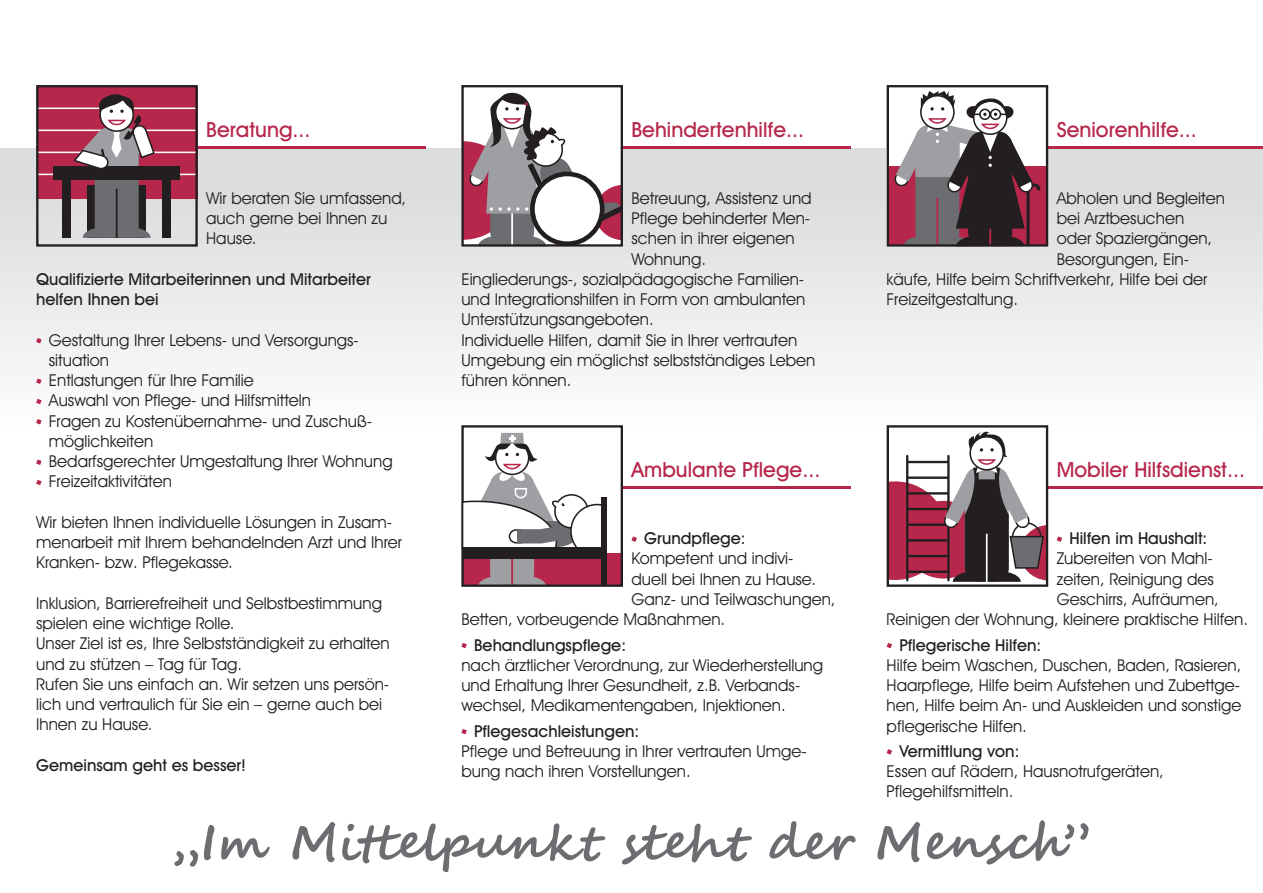
<style>
.page{position:relative;width:1263px;height:893px;background:#fff}
.page>*{position:absolute;margin:0;border:0;box-sizing:border-box;transform-origin:0 0}
.t1{font:500 21px "Avant Garde IT Cby BT";color:#b6274b}
.t2{font:16.5px/20.2px "Avant Garde IT Cby BT";color:#231f20}
.t3{font:500 16.5px/20.2px "Avant Garde IT Cby BT";color:#231f20}
</style>
<div class="page">
<div style="left:0;top:149px;width:1263px;height:363px;background:linear-gradient(to bottom,#d8d9dc,#fff)"></div>
<svg style="left:36px;top:338px;width:6px;height:5px"></svg>
<svg style="left:36px;top:378px;width:6px;height:6px"></svg>
<svg style="left:36px;top:399px;width:6px;height:5px"></svg>
<svg style="left:36px;top:419px;width:6px;height:5px"></svg>
<svg style="left:36px;top:459px;width:6px;height:6px"></svg>
<svg style="left:36px;top:480px;width:6px;height:5px"></svg>
<svg style="left:174px;top:820px;width:914px;height:52px"></svg>
<svg style="left:1057px;top:536px;width:5px;height:6px"></svg>
<svg style="left:887px;top:643px;width:5px;height:5px"></svg>
<svg style="left:887px;top:749px;width:5px;height:6px"></svg>
<hr style="left:36px;top:146px;width:389px;height:3px;background:#b6274b">
<hr style="left:461px;top:146px;width:389px;height:3px;background:#b6274b">
<hr style="left:887px;top:146px;width:376px;height:3px;background:#b6274b">
<hr style="left:1046px;top:486px;width:217px;height:3px;background:#b6274b">
<hr style="left:621px;top:486px;width:229px;height:3px;background:#b6274b">
<svg style="left:631px;top:536px;width:6px;height:6px"></svg>
<svg style="left:461px;top:643px;width:6px;height:5px"></svg>
<svg style="left:461px;top:729px;width:6px;height:5px"></svg>
<div style="left:463px;top:553px;width:159px;height:33px;background:#b6274b"></div>
<div style="left:461px;top:425px;width:162px;height:162px;border:2px solid #231f20"></div>
<div style="left:601px;top:498px;width:5px;height:88px;background:#231f20"></div>
<svg style="left:461px;top:433px;width:142px;height:153px"></svg>
<div style="left:461px;top:85px;width:162px;height:162px;border:2px solid #231f20"></div>
<svg style="left:463px;top:92px;width:160px;height:154px"></svg>
<div style="left:38px;top:87px;width:159px;height:112px;background:#b6274b"></div>
<hr style="left:37px;top:108px;width:160px;height:1px;background:#fff">
<hr style="left:37px;top:130px;width:160px;height:1px;background:#fff">
<hr style="left:37px;top:152px;width:160px;height:1px;background:#fff">
<hr style="left:37px;top:174px;width:160px;height:1px;background:#fff">
<div style="left:36px;top:85px;width:162px;height:162px;border:2px solid #231f20"></div>
<div style="left:54px;top:167px;width:126px;height:13px;background:#231f20"></div>
<div style="left:62px;top:177px;width:9px;height:61px;background:#231f20"></div>
<div style="left:162px;top:177px;width:9px;height:61px;background:#231f20"></div>
<svg style="left:72px;top:94px;width:84px;height:144px"></svg>
<div style="left:887px;top:425px;width:161px;height:162px;border:2px solid #231f20"></div>
<svg style="left:888px;top:431px;width:159px;height:151px"></svg>
<div style="left:887px;top:85px;width:161px;height:162px;background:#fff"></div>
<div style="left:888px;top:166px;width:159px;height:79px;background:#b6274b"></div>
<div style="left:887px;top:85px;width:161px;height:162px;border:2px solid #231f20"></div>
<svg style="left:893px;top:91px;width:149px;height:156px"></svg>
<p class="t1" style="left:206px;top:117px;width:106px">Beratung...</p>
<p class="t1" style="left:631px;top:117px;width:174px">Behindertenhilfe...</p>
<p class="t2" style="left:206px;top:188px;width:201px">Wir beraten Sie umfassend, auch gerne bei Ihnen zu<br>Hause.</p>
<p class="t3" style="left:36px;top:269px;width:336px">Qualifizierte Mitarbeiterinnen und Mitarbeiter helfen Ihnen bei</p>
<p class="t2" style="left:49px;top:330px;width:345px">Gestaltung Ihrer Lebens- und Versorgungs&shy;situation<br>Entlastungen für Ihre Familie<br>Auswahl von Pflege- und Hilfsmitteln<br>Fragen zu Kostenübernahme- und Zuschuß&shy;möglichkeiten<br>Bedarfsgerechter Umgestaltung Ihrer Wohnung<br>Freizeitaktivitäten</p>
<p class="t2" style="left:36px;top:512px;width:367px">Wir bieten Ihnen individuelle Lösungen in Zusam&shy;menarbeit mit Ihrem behandelnden Arzt und Ihrer<br>Kranken- bzw. Pflegekasse.</p>
<p class="t2" style="left:36px;top:593px;width:355px">Inklusion, Barrierefreiheit und Selbstbestimmung spielen eine wichtige Rolle.<br>Unser Ziel ist es, Ihre Selbstständigkeit zu erhalten und zu stützen – Tag für Tag.<br>Rufen Sie uns einfach an. Wir setzen uns persön&shy;lich und vertraulich für Sie ein – gerne auch bei Ihnen zu Hause.</p>
<p class="t3" style="left:36px;top:755px;width:211px">Gemeinsam geht es besser!</p>
<p class="t2" style="left:631px;top:188px;width:182px">Betreuung, Assistenz und</p>
<p class="t2" style="left:631px;top:208px;width:180px">Pflege behinderter Men-</p>
<p class="t2" style="left:631px;top:228px;width:165px">schen in ihrer eigenen</p>
<p class="t2" style="left:631px;top:249px;width:76px">Wohnung.</p>
<p class="t2" style="left:461px;top:269px;width:344px">Eingliederungs-, sozialpädagogische Familien-</p>
<p class="t2" style="left:461px;top:289px;width:345px">und Integrationshilfen in Form von ambulanten</p>
<p class="t2" style="left:461px;top:309px;width:194px">Unterstützungsangeboten.</p>
<p class="t2" style="left:461px;top:330px;width:337px">Individuelle Hilfen, damit Sie in Ihrer vertrauten</p>
<p class="t2" style="left:461px;top:350px;width:355px">Umgebung ein möglichst selbstständiges Leben</p>
<p class="t2" style="left:461px;top:370px;width:112px">führen können.</p>
<p class="t1" style="left:631px;top:457px;width:190px">Ambulante Pflege...</p>
<p class="t3" style="left:644px;top:528px;width:103px">Grundpflege:</p>
<p class="t2" style="left:631px;top:548px;width:164px">Kompetent und indivi-</p>
<p class="t2" style="left:631px;top:568px;width:186px">duell bei Ihnen zu Hause.</p>
<p class="t2" style="left:631px;top:589px;width:206px">Ganz- und Teilwaschungen,</p>
<p class="t2" style="left:461px;top:609px;width:265px">Betten, vorbeugende Maßnahmen.</p>
<p class="t3" style="left:474px;top:634px;width:153px">Behandlungspflege:</p>
<p class="t2" style="left:461px;top:655px;width:363px">nach ärztlicher Verordnung, zur Wiederherstellung und Erhaltung Ihrer Gesundheit, z.B. Verbands&shy;wechsel, Medikamentengaben, Injektionen.</p>
<p class="t3" style="left:474px;top:720px;width:167px">Pflegesachleistungen:</p>
<p class="t2" style="left:461px;top:741px;width:347px">Pflege und Betreuung in Ihrer vertrauten Umge&shy;bung nach ihren Vorstellungen.</p>
<p class="t1" style="left:1057px;top:117px;width:142px">Seniorenhilfe...</p>
<p class="t2" style="left:1057px;top:188px;width:170px">Abholen und Begleiten</p>
<p class="t2" style="left:1057px;top:208px;width:129px">bei Arztbesuchen</p>
<p class="t2" style="left:1057px;top:228px;width:157px">oder Spaziergängen,</p>
<p class="t2" style="left:1057px;top:249px;width:134px">Besorgungen, Ein-</p>
<p class="t2" style="left:887px;top:269px;width:322px">käufe, Hilfe beim Schriftverkehr, Hilfe bei der</p>
<p class="t2" style="left:887px;top:289px;width:133px">Freizeitgestaltung.</p>
<p class="t1" style="left:1057px;top:457px;width:190px">Mobiler Hilfsdienst...</p>
<p class="t3" style="left:1069px;top:528px;width:139px">Hilfen im Haushalt:</p>
<p class="t2" style="left:1057px;top:548px;width:157px">Zubereiten von Mahl-</p>
<p class="t2" style="left:1057px;top:568px;width:159px">zeiten, Reinigung des</p>
<p class="t2" style="left:1057px;top:589px;width:164px">Geschirrs, Aufräumen,</p>
<p class="t2" style="left:887px;top:609px;width:363px">Reinigen der Wohnung, kleinere praktische Hilfen.</p>
<p class="t3" style="left:899px;top:634px;width:143px">Pflegerische Hilfen:</p>
<p class="t2" style="left:887px;top:655px;width:356px;text-align:justify">Hilfe beim Waschen, Duschen, Baden, Rasieren, Haarpflege, Hilfe beim Aufstehen und Zubettge&shy;hen, Hilfe beim An- und Auskleiden und sonstige pflegerische Hilfen.</p>
<p class="t3" style="left:899px;top:741px;width:122px">Vermittlung von:</p>
<p class="t2" style="left:887px;top:761px;width:279px">Essen auf Rädern, Hausnotrufgeräten,<br>Pflegehilfsmitteln.</p>
</div>
